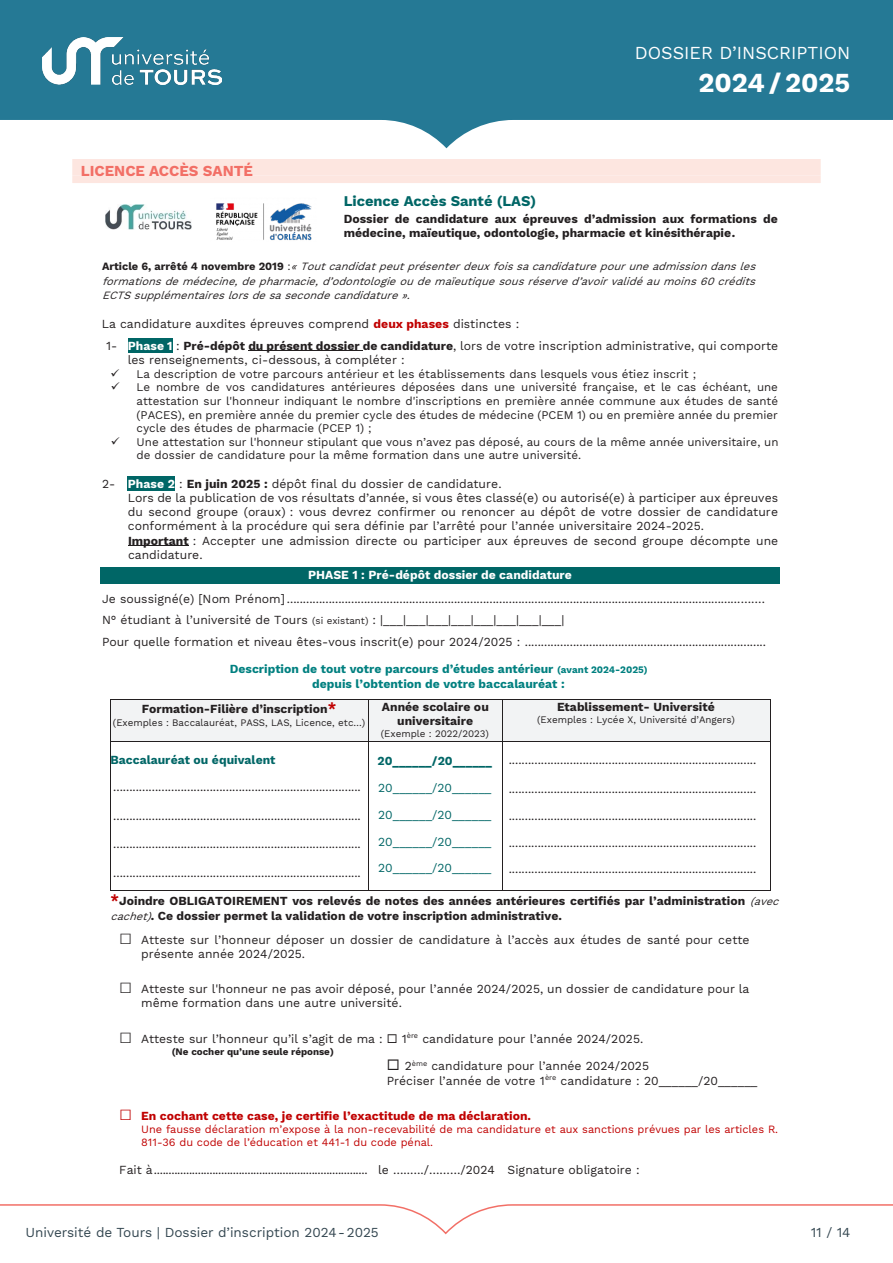
<style>
.page{position:relative;width:893px;height:1263px;background:#fff}
.page>*{position:absolute;margin:0;border:0;box-sizing:border-box;transform-origin:0 0}
.t1{font:700 27px "Work Sans";color:#fff}
.t2{font:18px "Work Sans";color:#fff}
.TITRE_VERT{font:700 15px "Work Sans";color:#f26f66}
.t3{font:700 14.55px "Work Sans";color:#066}
.t4{font:13.5px "Work Sans";color:#334650}
.t5{font:12.15px/14.2px "Work Sans";color:#231f20}
.t6{font:700 12.15px/14.2px "Work Sans";color:#231f20}
.t7{font:700 12.15px/14.9px "Work Sans";color:#008080;text-align:center}
.t8{font:12.15px "Work Sans";letter-spacing:-.005em;color:#066}
.t9{font:700 12.15px "Work Sans";color:#c00000}
.t10{font:700 12.15px "Work Sans";color:#066}
.t11{font:11.55px/13.6px "Work Sans";color:#231f20;text-align:justify}
.t12{font:italic 10.95px/14.7px "Work Sans";color:#231f20;text-align:justify}
.t13{font:10.95px/12.9px "Work Sans";letter-spacing:-.005em;color:#c00000}
.t14{font:9.75px "Work Sans";color:#231f20}
.t15{font:700 9.75px "Work Sans";color:#231f20}
.s1{font-weight:700;font-style:normal}
.s2{font-style:normal}
.s3{font-weight:700;color:#c00000}
.s4{font-weight:700;color:#fff}
.s5{font-weight:700}
.s6{font-size:9.75px}
.s7{font-size:14.55px;color:#c00000}
.s8{font-weight:400;font-style:italic;font-size:10.95px}
.s9{font-family:"Calibri";font-size:21.9px}
.s10{font-family:"Calibri";font-weight:400;font-size:21.9px}
</style>
<div class="page">
<svg style="left:0;top:0;width:893px;height:148px;fill:#257995"></svg>
<svg style="left:0;top:1204px;width:893px;height:31px"></svg>
<img style="left:43px;top:38px;width:179px;height:46px">
<div style="left:72px;top:159px;width:749px;height:17px;background:#fde6e0"></div>
<div style="left:72px;top:176px;width:749px;height:7px;background:#fde6e0"></div>
<div style="left:128px;top:338px;width:45px;height:15px;background:#066"></div>
<hr style="left:248px;top:351px;width:115px;height:1px;background:#231f20">
<div style="left:128px;top:476px;width:47px;height:14px;background:#066"></div>
<hr style="left:128px;top:546px;width:61px;height:1px;background:#231f20">
<div style="left:100px;top:568px;width:680px;height:16px;background:#066"></div>
<div style="left:110px;top:699px;width:258px;height:42px;background:#f2f3f4"></div>
<div style="left:368px;top:699px;width:134px;height:42px;background:#f2f3f4"></div>
<div style="left:502px;top:699px;width:268px;height:42px;background:#f2f3f4"></div>
<hr style="left:110px;top:699px;width:258px;height:1px;background:#231f20">
<hr style="left:368px;top:699px;width:134px;height:1px;background:#231f20">
<hr style="left:502px;top:699px;width:268px;height:1px;background:#231f20">
<hr style="left:110px;top:699px;width:1px;height:42px;background:#231f20">
<hr style="left:368px;top:699px;width:1px;height:42px;background:#231f20">
<hr style="left:502px;top:699px;width:1px;height:42px;background:#231f20">
<hr style="left:770px;top:699px;width:1px;height:42px;background:#231f20">
<hr style="left:110px;top:741px;width:258px;height:1px;background:#231f20">
<hr style="left:368px;top:741px;width:134px;height:1px;background:#231f20">
<hr style="left:502px;top:741px;width:268px;height:1px;background:#231f20">
<hr style="left:110px;top:741px;width:1px;height:149px;background:#231f20">
<hr style="left:110px;top:890px;width:258px;height:1px;background:#231f20">
<hr style="left:368px;top:741px;width:1px;height:149px;background:#231f20">
<hr style="left:368px;top:890px;width:134px;height:1px;background:#231f20">
<hr style="left:502px;top:741px;width:1px;height:149px;background:#231f20">
<hr style="left:502px;top:890px;width:268px;height:1px;background:#231f20">
<hr style="left:770px;top:741px;width:1px;height:149px;background:#231f20">
<img style="left:106px;top:204px;width:86px;height:25px">
<img style="left:216px;top:203px;width:96px;height:38px">
<p class="TITRE_VERT" style="left:81px;top:162px;width:174px">LICENCE ACCÈS SANTÉ</p>
<h2 class="t2" style="left:635px;top:43px;width:217px">DOSSIER D’INSCRIPTION</h2>
<h1 class="t1" style="left:698px;top:67px;width:153px">2024/2025</h1>
<p class="t3" style="left:344px;top:192px;width:194px">Licence Accès Santé (LAS)</p>
<p class="t6" style="left:344px;top:212px;width:436px">Dossier de candidature aux épreuves d’admission aux formations de médecine, maïeutique, odontologie, pharmacie et kinésithérapie.</p>
<p class="t12" style="left:102px;top:259px;width:659px"><span class="s1">A r t i c l e 6 , a r r ê t é 4 n o v e m b r e 2 0 1 9</span> <span class="s2">:</span> « Toutcandidatpeutprésenterdeuxfoissacandidaturepouruneadmissiondansles formationsdemédecine,depharmacie,d’odontologieoudemaïeutiquesousréserved’avoirvalidéaumoins60crédits ECTSsupplémentaireslorsdesasecondecandidature ».</p>
<p class="t5" style="left:106px;top:314px;width:674px;line-height:21.6px;text-indent:-4px">La candidature auxdites épreuves comprend <span class="s3">deux phases</span> distinctes :<br>1- <span class="s4">Phase 1</span> : <span class="s5">Pré-dépôt du présent dossier de candidature</span>, lors de votre inscription administrative, qui comporte</p>
<p class="t5" style="left:128px;top:353px;width:278px">les renseignements, ci-dessous, à compléter :</p>
<p class="t11" style="left:111px;top:367px;width:587px">✓ La description de votre parcours antérieur et les établissements dans lesquels vous étiez inscrit ;</p>
<p class="t11" style="left:137px;top:381px;width:643px;text-indent:-26px">✓ Le nombre de vos candidatures antérieures déposées dans une université française, et le cas échéant, une attestation sur l'honneur indiquant le nombre d'inscriptions en première année commune aux études de santé (PACES), en première année du premier cycle des études de médecine (PCEM 1) ou en première année du premier cycle des études de pharmacie (PCEP 1) ;</p>
<p class="t11" style="left:137px;top:435px;width:643px;text-indent:-26px">✓ Une attestation sur l'honneur stipulant que vous n’avez pas déposé, au cours de la même année universitaire, un de dossier de candidature pour la même formation dans une autre université.</p>
<p class="t5" style="left:128px;top:477px;width:652px;text-indent:-26px">2- <span class="s4">Phase 2</span> : <span class="s5">En juin 2025 :</span> dépôt final du dossier de candidature.<br>Lors de la publication de vos résultats d’année, si vous êtes classé(e) ou autorisé(e) à participer aux épreuves du second groupe (oraux) : vous devrez confirmer ou renoncer au dépôt de votre dossier de candidature conformément à la procédure qui sera définie par l’arrêté pour l’année universitaire 2024-2025.<br><span class="s5">Important</span> : Accepter une admission directe ou participer aux épreuves de second groupe décompte une candidature.</p>
<p class="t5" style="left:102px;top:564px;width:664px;line-height:23.7px;text-indent:206px"><span class="s4">PHASE 1 : Pré-dépôt dossier de candidature<br></span>Je soussigné(e) [Nom Prénom] .............................................................................................................................................…….</p>
<p class="t5" style="left:102px;top:610px;width:665px;line-height:21.5px">N° étudiant à l’université de Tours <span class="s6">(si existant)</span> : |___|___|___|___|___|___|___|___|<br>Pour quelle formation et niveau êtes-vous inscrit(e) pour 2024/2025 : ...........................................................................</p>
<p class="t7" style="left:230px;top:662px;width:420px">Description de tout votre parcours d’études antérieur <span class="s6">(avant 2024-2025) </span>depuis l’obtention de votre baccalauréat :</p>
<p class="t6" style="left:142px;top:703px;width:196px">Formation-Filière d’inscription<span class="s7">*</span></p>
<p class="t14" style="left:113px;top:717px;width:254px">(Exemples : Baccalauréat, PASS, LAS, Licence, etc…)</p>
<p class="t10" style="left:110px;top:753px;width:166px">Baccalauréat ou équivalent</p>
<p class="t5" style="left:113px;top:780px;width:249px">.............................................................................</p>
<p class="t5" style="left:113px;top:809px;width:249px">.............................................................................</p>
<p class="t5" style="left:113px;top:837px;width:249px">.............................................................................</p>
<p class="t5" style="left:113px;top:866px;width:249px">.............................................................................</p>
<p class="t6" style="left:382px;top:700px;width:108px;text-align:center">Année scolaire ou universitaire</p>
<p class="t14" style="left:381px;top:728px;width:110px">(Exemple : 2022/2023)</p>
<p class="t10" style="left:378px;top:754px;width:116px">20______/20______</p>
<p class="t8" style="left:378px;top:781px;width:115px">20______/20______</p>
<p class="t8" style="left:378px;top:807px;width:115px">20______/20______</p>
<p class="t8" style="left:378px;top:834px;width:115px">20______/20______</p>
<p class="t8" style="left:378px;top:861px;width:115px">20______/20______</p>
<p class="t6" style="left:557px;top:700px;width:159px">Etablissement- Université</p>
<p class="t14" style="left:537px;top:714px;width:199px">(Exemples : Lycée X, Université d’Angers)</p>
<p class="t5" style="left:509px;top:753px;width:249px">.............................................................................</p>
<p class="t5" style="left:509px;top:782px;width:249px">.............................................................................</p>
<p class="t5" style="left:509px;top:809px;width:249px">.............................................................................</p>
<p class="t5" style="left:509px;top:831px;width:249px;line-height:25.8px">............................................................................. .............................................................................</p>
<p class="t6" style="left:111px;top:894px;width:674px;line-height:14.9px"><span class="s7">*</span>Joindre OBLIGATOIREMENT vos relevés de notes des années antérieures certifiés par l’administration <span class="s8">(avec cachet)</span>. Ce dossier permet la validation de votre inscription administrative.</p>
<p class="t5" style="left:141px;top:933px;width:610px;text-indent:-22px"><span class="s9">□</span> Atteste sur l’honneur déposer un dossier de candidature à l’accès aux études de santé pour cette présente année 2024/2025.</p>
<p class="t5" style="left:141px;top:982px;width:610px;text-indent:-22px"><span class="s9">□</span> Atteste sur l'honneur ne pas avoir déposé, pour l’année 2024/2025, un dossier de candidature pour la même formation dans une autre université.</p>
<p class="t5" style="left:119px;top:1032px;width:525px"><span class="s9">□</span> Atteste sur l’honneur qu’il s’agit de ma : ◻ 1<sup>ère</sup> candidature pour l’année 2024/2025.</p>
<p class="t15" style="left:172px;top:1045px;width:164px">(Ne cocher qu’une seule réponse)</p>
<p class="t5" style="left:387px;top:1059px;width:372px">◻ 2<sup>ème</sup> candidature pour l’année 2024/2025<br>Préciser l’année de votre 1<sup>ère</sup> candidature : 20______/20______</p>
<p class="t9" style="left:119px;top:1108px;width:413px"><span class="s10">□</span> En cochant cette case, je certifie l’exactitude de ma déclaration.</p>
<p class="t13" style="left:141px;top:1123px;width:638px">Une fausse déclaration m’expose à la non-recevabilité de ma candidature et aux sanctions prévues par les articles R.<br>811-36 du code de l’éducation et 441-1 du code pénal.</p>
<p class="t5" style="left:119px;top:1163px;width:522px">Fait à......................................................................... le …..…./………/2024 Signature obligatoire :</p>
<p class="t4" style="left:26px;top:1225px;width:355px">Université de Tours | Dossier d’inscription 2024-2025</p>
<p class="t4" style="left:811px;top:1225px;width:41px">11 / 14</p>
</div>
